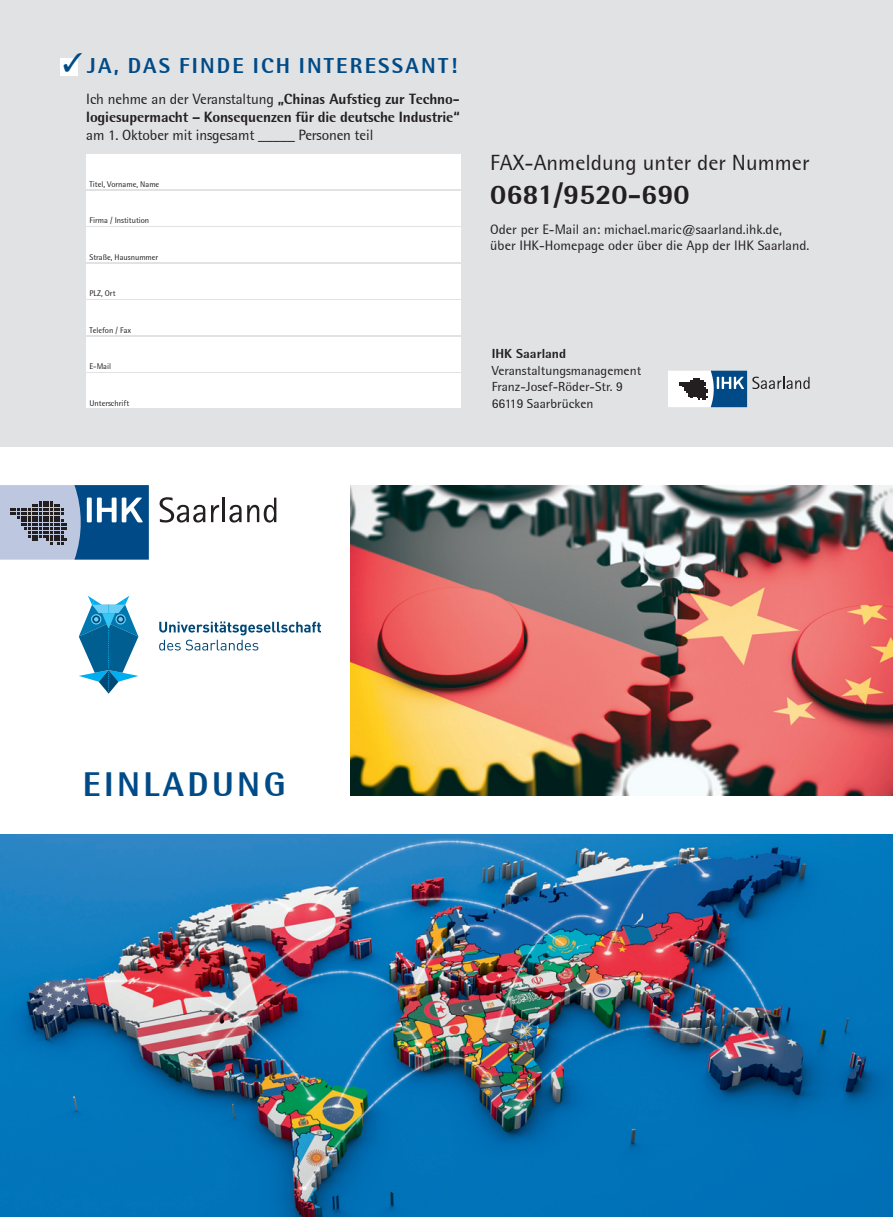
<style>
.page{position:relative;width:893px;height:1217px;background:#fff}
.page>*{position:absolute;margin:0;border:0;box-sizing:border-box;transform-origin:0 0}
.t1{font:800 34.5px "Rotis Semi Sans";letter-spacing:.1em;color:#004b87}
.t2{font:800 28.5px "Rotis Semi Sans";color:#231f20}
.t3{font:22.05px "Rotis Semi Sans";color:#231f20}
.t4{font:800 21.75px "Rotis Semi Sans";letter-spacing:.1em;color:#004b87}
.t5{font:800 15px/18px "Rotis Semi Sans";letter-spacing:-.01em;color:#231f20}
.t6{font:15px "Rotis Semi Sans";letter-spacing:-.01em;color:#231f20}
.t7{font:13.8px/16.5px "Rotis Semi Sans";color:#231f20}
.t8{font:13.2px/16.5px "Rotis Semi Sans";color:#231f20}
.t9{font:800 13.2px "Rotis Semi Sans";color:#231f20}
.t10{font:8.25px "Rotis Semi Sans";color:#231f20}
.s1{font-weight:400}
</style>
<div class="page">
<svg style="left:160px;top:497px;width:45px;height:25px"></svg>
<svg style="left:211px;top:504px;width:8px;height:18px"></svg>
<hr style="left:222px;top:497px;width:3px;height:25px;background:#231f20">
<svg style="left:229px;top:497px;width:47px;height:25px"></svg>
<svg style="left:0;top:485px;width:149px;height:74px;background:#6486a9"></svg>
<div style="left:0;top:0;width:893px;height:446px;background:#e1e2e4"></div>
<svg style="left:668px;top:370px;width:141px;height:37px"></svg>
<div style="left:60px;top:58px;width:18px;height:18px;background:#fff"></div>
<div style="left:87px;top:155px;width:374px;height:34px;background:#fff"></div>
<div style="left:87px;top:191px;width:374px;height:34px;background:#fff"></div>
<div style="left:87px;top:228px;width:374px;height:34px;background:#fff"></div>
<div style="left:87px;top:264px;width:374px;height:34px;background:#fff"></div>
<div style="left:87px;top:301px;width:374px;height:34px;background:#fff"></div>
<div style="left:87px;top:337px;width:374px;height:34px;background:#fff"></div>
<div style="left:87px;top:373px;width:374px;height:35px;background:#fff"></div>
<img style="left:350px;top:485px;width:543px;height:310px">
<img style="left:0;top:834px;width:893px;height:382px">
<svg style="left:79px;top:595px;width:59px;height:98px"></svg>
<svg style="left:159px;top:621px;width:162px;height:29px"></svg>
<h3 class="t4" style="left:63px;top:58px;width:396px">✓ JA, DAS FINDE ICH INTERESSANT!</h3>
<p class="t5" style="left:86px;top:91px;width:375px"><span class="s1">Ich nehme an der Veranstaltung</span> „Chinas Aufstieg zur Techno&shy;logiesupermacht – Konsequenzen für die deutsche Industrie“</p>
<p class="t6" style="left:86px;top:129px;width:289px">am 1. Oktober mit insgesamt _____ Personen teil</p>
<p class="t10" style="left:89px;top:181px;width:71px">Titel, Vorname, Name</p>
<p class="t10" style="left:89px;top:217px;width:61px">Firma / Institution</p>
<p class="t10" style="left:89px;top:254px;width:70px">Straße, Hausnummer</p>
<p class="t10" style="left:89px;top:290px;width:28px">PLZ, Ort</p>
<p class="t10" style="left:89px;top:327px;width:43px">Telefon / Fax</p>
<p class="t10" style="left:89px;top:363px;width:23px">E-Mail</p>
<p class="t10" style="left:89px;top:400px;width:41px">Unterschrift</p>
<h3 class="t3" style="left:490px;top:155px;width:321px">FAX-Anmeldung unter der Nummer</h3>
<h2 class="t2" style="left:490px;top:184px;width:201px">0681/9520-690</h2>
<p class="t7" style="left:490px;top:222px;width:321px">Oder per E-Mail an: michael.maric@saarland.ihk.de, über IHK-Homepage oder über die App der IHK Saarland.</p>
<p class="t9" style="left:492px;top:348px;width:76px">IHK Saarland</p>
<p class="t8" style="left:492px;top:363px;width:151px">Veranstaltungsmanagement<br>Franz-Josef-Röder-Str. 9<br>66119 Saarbrücken</p>
<h1 class="t1" style="left:83px;top:771px;width:204px">EINLADUNG</h1>
</div>
